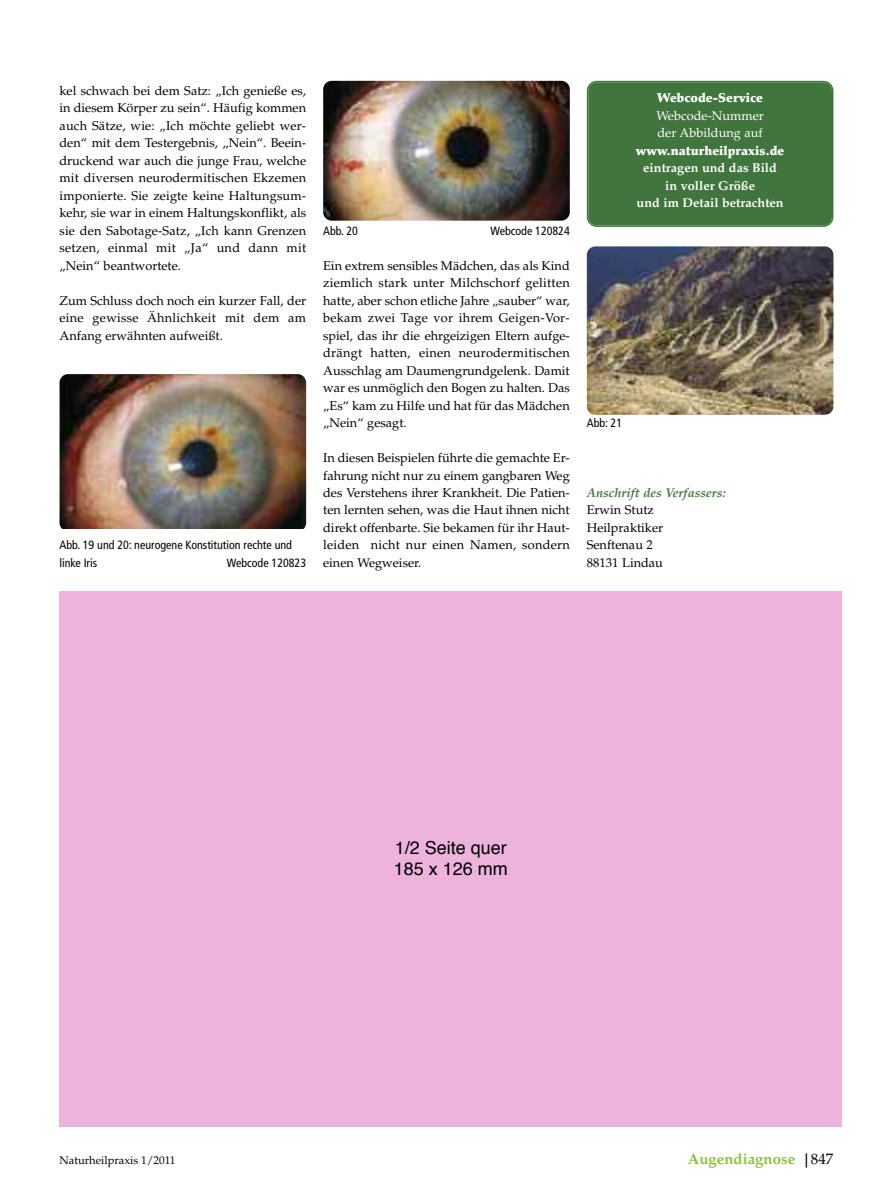
<style>
.page{position:relative;width:893px;height:1191px;background:#fff}
.page>*{position:absolute;margin:0;border:0;box-sizing:border-box;transform-origin:0 0}
.t1{font:18px/21.6px "Helvetica";color:#000}
.t2{font:700 15px "Palatino LT Std";color:#8cc03b}
.t3{font:12.75px/17.4px "Palatino LT Std";color:#000;text-align:justify}
.t4{font:700 12.75px/17.4px "Palatino LT Std";color:#fff;text-align:center}
.t5{font:900 12.75px "Palatino LT Std";color:#fff}
.t6{font:12.75px/17.4px "Palatino LT Std";color:#fff}
.t7{font:italic 700 12.75px "Palatino LT Std";color:#40753d}
.t8{font:condensed 12px/17.4px "Frutiger LT Pro";color:#000}
.t9{font:11.25px "Palatino LT Std";color:#000}
.s1{font-size:14.25px;color:#000}
.s2{font-weight:400;color:#000}
</style>
<div class="page">
<div style="left:60px;top:591px;width:782px;height:536px;background:#eeb3dd"></div>
<img style="left:60px;top:374px;width:246px;height:154px">
<img style="left:323px;top:81px;width:247px;height:139px;border-radius:9px">
<img style="left:587px;top:246px;width:246px;height:169px;border-radius:9px">
<div style="left:587px;top:81px;width:246px;height:146px;background:#40753d"></div>
<p class="t3" style="left:60px;top:83px;width:248px">kel schwach bei dem Satz: „Ich genieße es, in diesem Körper zu sein“. Häufig kommen auch Sätze, wie: „Ich möchte geliebt wer&shy;den“ mit dem Testergebnis, „Nein“. Beein&shy;druckend war auch die junge Frau, welche mit diversen neurodermitischen Ekzemen imponierte. Sie zeigte keine Haltungsum&shy;kehr, sie war in einem Haltungskonflikt, als sie den Sabotage-Satz, „Ich kann Grenzen setzen, einmal mit „Ja“ und dann mit „Nein“ beantwortete.</p>
<p class="t3" style="left:60px;top:293px;width:248px">Zum Schluss doch noch ein kurzer Fall, der eine gewisse Ähnlichkeit mit dem am Anfang erwähnten aufweißt.</p>
<p class="t8" style="left:60px;top:538px;width:234px">Abb. 19 und 20: neurogene Konstitution rechte und linke Iris</p>
<p class="t8" style="left:227px;top:555px;width:81px">Webcode 120823</p>
<p class="t8" style="left:323px;top:223px;width:36px">Abb. 20</p>
<p class="t8" style="left:490px;top:223px;width:81px">Webcode 120824</p>
<p class="t3" style="left:323px;top:258px;width:248px">Ein extrem sensibles Mädchen, das als Kind ziemlich stark unter Milchschorf gelitten hatte, aber schon etliche Jahre „sauber“ war, bekam zwei Tage vor ihrem Geigen-Vor&shy;spiel, das ihr die ehrgeizigen Eltern aufge&shy;drängt hatten, einen neurodermitischen Ausschlag am Daumengrundgelenk. Damit war es unmöglich den Bogen zu halten. Das „Es“ kam zu Hilfe und hat für das Mädchen „Nein“ gesagt.</p>
<p class="t3" style="left:323px;top:450px;width:248px">In diesen Beispielen führte die gemachte Er&shy;fahrung nicht nur zu einem gangbaren Weg des Verstehens ihrer Krankheit. Die Patien&shy;ten lernten sehen, was die Haut ihnen nicht direkt offenbarte. Sie bekamen für ihr Haut&shy;leiden nicht nur einen Namen, sondern einen Wegweiser.</p>
<p class="t5" style="left:657px;top:93px;width:107px">Webcode-Service</p>
<p class="t6" style="left:656px;top:108px;width:109px">Webcode-Nummer der Abbildung auf</p>
<p class="t5" style="left:636px;top:145px;width:150px">www.naturheilpraxis.de</p>
<p class="t4" style="left:636px;top:161px;width:149px">eintragen und das Bild in voller Größe<br>und im Detail betrachten</p>
<p class="t8" style="left:587px;top:415px;width:37px">Abb: 21</p>
<p class="t7" style="left:587px;top:488px;width:140px">Anschrift des Verfassers:</p>
<p class="t3" style="left:587px;top:503px;width:78px;text-align:left">Erwin Stutz<br>Heilpraktiker<br>Senftenau 2<br>88131 Lindau</p>
<h1 class="t1" style="left:394px;top:838px;width:116px">1/2 Seite quer<br>185 x 126 mm</h1>
<p class="t9" style="left:60px;top:1155px;width:117px">Naturheilpraxis 1/2011</p>
<p class="t2" style="left:688px;top:1152px;width:147px">Augendiagnose <span class="s1">|</span><span class="s2">847</span></p>
</div>
